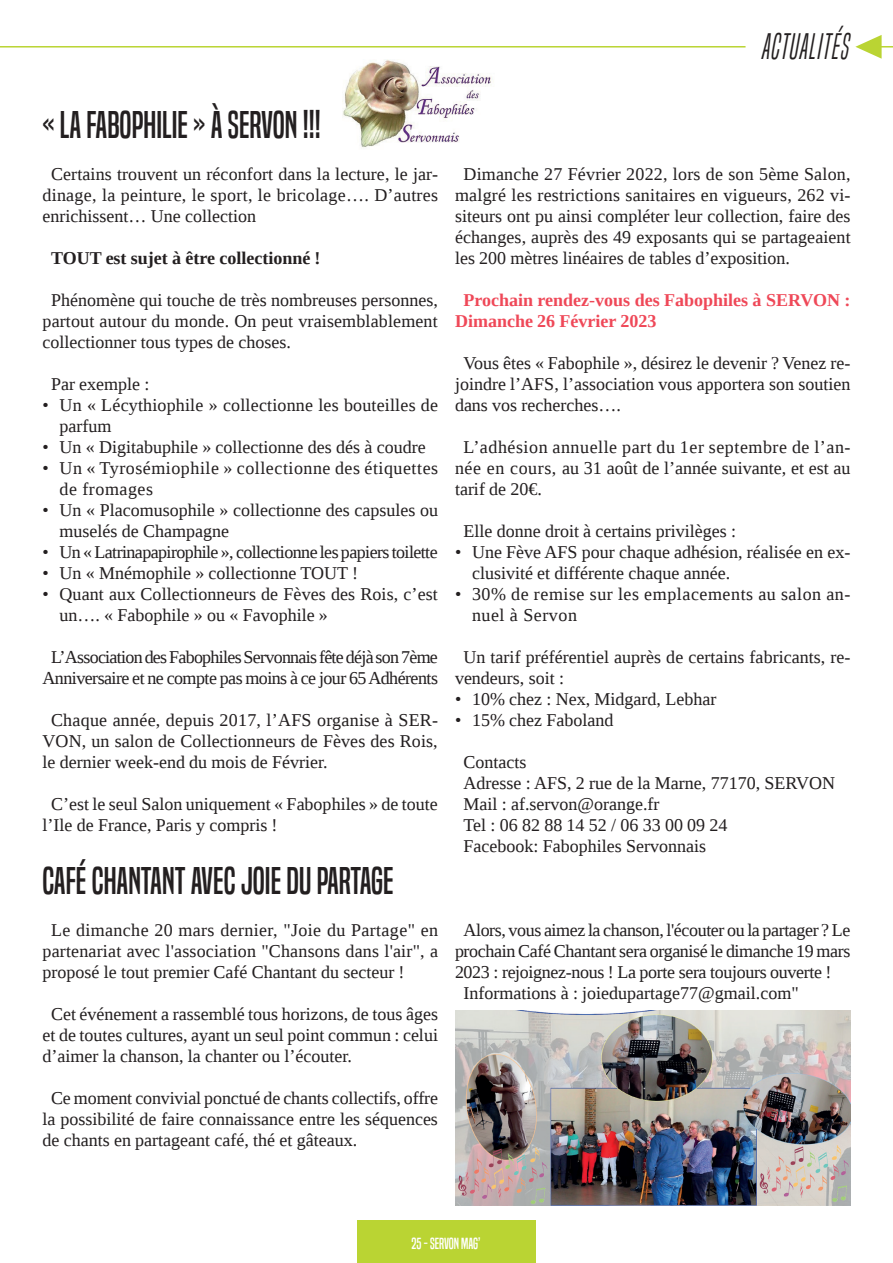
<style>
.page{position:relative;width:893px;height:1263px;background:#fff}
.page>*{position:absolute;margin:0;border:0;box-sizing:border-box;transform-origin:0 0}
.Sous-titre{font:36px "Built Titling Rg";color:#231f20}
.t1{font:italic 34.35px "Built Titling Lt";color:#231f20}
.texte{font:18px/21px "Liberation Serif";color:#231f20;text-align:justify}
.texte-2{font:18px/21px "Liberation Serif";letter-spacing:.03em;color:#231f20}
.texte-3{font:18px/21px "Liberation Serif";letter-spacing:-.04em;color:#231f20;text-align:center}
.texte-4{font:700 18px/21px "Liberation Serif";color:#ef4858}
.texte-5{font:18px "Liberation Serif";letter-spacing:-.03em;color:#231f20}
.texte-6{font:700 18px "Liberation Serif";color:#231f20}
.t2{font:15px "Built Titling Rg";color:#fff}
</style>
<div class="page">
<div style="left:357px;top:1221px;width:179px;height:42px;background:#bad433"></div>
<svg style="left:855px;top:35px;width:27px;height:24px"></svg>
<hr style="left:858px;top:46px;width:35px;height:2px;background:#bad433">
<hr style="left:0;top:46px;width:745px;height:2px;background:#bad433">
<img style="left:455px;top:1011px;width:395px;height:195px">
<img style="left:342px;top:60px;width:151px;height:88px">
<h2 class="t1" style="left:762px;top:26px;width:90px">ACTUALITÉS</h2>
<p class="Sous-titre" style="left:43px;top:103px;width:280px">« LA FABOPHILIE » À SERVON !!!</p>
<p class="texte" style="left:43px;top:163px;width:397px;text-indent:9px">Certains trouvent un réconfort dans la lecture, le jar&shy;dinage, la peinture, le sport, le bricolage…. D’autres enrichissent… Une collection</p>
<p class="texte-6" style="left:51px;top:246px;width:271px">TOUT est sujet à être collectionné !</p>
<p class="texte" style="left:43px;top:289px;width:397px;text-indent:9px">Phénomène qui touche de très nombreuses personnes, partout autour du monde. On peut vraisemblablement collectionner tous types de choses.</p>
<p class="texte" style="left:51px;top:373px;width:100px">Par exemple :</p>
<p class="texte" style="left:60px;top:394px;width:380px;text-indent:-17px">• Un « Lécythiophile » collectionne les bouteilles de parfum</p>
<p class="texte" style="left:43px;top:436px;width:385px">• Un « Digitabuphile » collectionne des dés à coudre</p>
<p class="texte-2" style="left:60px;top:457px;width:380px;text-indent:-17px">• Un « Tyrosémiophile » collectionne des étiquettes de fromages</p>
<p class="texte" style="left:60px;top:499px;width:380px;text-indent:-17px">• Un « Placomusophile » collectionne des capsules ou muselés de Champagne</p>
<p class="texte-5" style="left:43px;top:540px;width:397px">• Un « Latrinapapirophile », collectionne les papiers toilette</p>
<p class="texte" style="left:43px;top:562px;width:317px">• Un « Mnémophile » collectionne TOUT !</p>
<p class="texte" style="left:60px;top:583px;width:380px;text-indent:-17px">• Quant aux Collectionneurs de Fèves des Rois, c’est un…. « Fabophile » ou « Favophile »</p>
<p class="texte-3" style="left:43px;top:646px;width:397px">L’Association des Fabophiles Servonnais fête déjà son 7ème<br>Anniversaire et ne compte pas moins à ce jour 65 Adhérents</p>
<p class="texte" style="left:43px;top:709px;width:397px;text-indent:9px">Chaque année, depuis 2017, l’AFS organise à SER-VON, un salon de Collectionneurs de Fèves des Rois, le dernier week-end du mois de Février.</p>
<p class="texte" style="left:43px;top:793px;width:397px;text-indent:9px">C’est le seul Salon uniquement « Fabophiles » de toute l’Ile de France, Paris y compris !</p>
<p class="Sous-titre" style="left:43px;top:859px;width:353px">CAFÉ CHANTANT AVEC JOIE DU PARTAGE</p>
<p class="texte" style="left:43px;top:919px;width:397px;text-indent:9px">Le dimanche 20 mars dernier, "Joie du Partage" en partenariat avec l'association "Chansons dans l'air", a proposé le tout premier Café Chantant du secteur !</p>
<p class="texte" style="left:43px;top:1003px;width:397px;text-indent:9px">Cet événement a rassemblé tous horizons, de tous âges et de toutes cultures, ayant un seul point commun : celui d’aimer la chanson, la chanter ou l’écouter.</p>
<p class="texte" style="left:43px;top:1087px;width:397px;text-indent:9px">Ce moment convivial ponctué de chants collectifs, offre la possibilité de faire connaissance entre les séquences de chants en partageant café, thé et gâteaux.</p>
<p class="texte" style="left:455px;top:163px;width:397px;text-indent:9px">Dimanche 27 Février 2022, lors de son 5ème Salon, malgré les restrictions sanitaires en vigueurs, 262 vi&shy;siteurs ont pu ainsi compléter leur collection, faire des échanges, auprès des 49 exposants qui se partageaient les 200 mètres linéaires de tables d’exposition.</p>
<p class="texte-4" style="left:455px;top:289px;width:397px;text-indent:9px">Prochain rendez-vous des Fabophiles à SERVON :<br>Dimanche 26 Février 2023</p>
<p class="texte" style="left:455px;top:352px;width:397px;text-indent:9px">Vous êtes « Fabophile », désirez le devenir ? Venez re&shy;joindre l’AFS, l’association vous apportera son soutien dans vos recherches….</p>
<p class="texte" style="left:455px;top:436px;width:397px;text-indent:9px">L’adhésion annuelle part du 1er septembre de l’an&shy;née en cours, au 31 août de l’année suivante, et est au tarif de 20€.</p>
<p class="texte" style="left:463px;top:520px;width:274px">Elle donne droit à certains privilèges :</p>
<p class="texte" style="left:472px;top:541px;width:380px;text-indent:-17px">• Une Fève AFS pour chaque adhésion, réalisée en ex&shy;clusivité et différente chaque année.</p>
<p class="texte-2" style="left:472px;top:583px;width:380px;text-indent:-17px">• 30% de remise sur les emplacements au salon an&shy;nuel à Servon</p>
<p class="texte" style="left:455px;top:646px;width:397px;text-indent:9px">Un tarif préférentiel auprès de certains fabricants, re&shy;vendeurs, soit :</p>
<p class="texte" style="left:455px;top:688px;width:263px">• 10% chez : Nex, Midgard, Lebhar</p>
<p class="texte" style="left:455px;top:709px;width:160px">• 15% chez Faboland</p>
<p class="texte" style="left:463px;top:751px;width:64px">Contacts</p>
<p class="texte" style="left:463px;top:772px;width:373px">Adresse : AFS, 2 rue de la Marne, 77170, SERVON</p>
<p class="texte" style="left:463px;top:793px;width:198px">Mail : af.servon@orange.fr</p>
<p class="texte" style="left:463px;top:814px;width:266px">Tel : 06 82 88 14 52 / 06 33 00 09 24</p>
<p class="texte" style="left:463px;top:835px;width:244px">Facebook: Fabophiles Servonnais</p>
<p class="texte" style="left:455px;top:919px;width:397px;text-indent:9px">Alors, vous aimez la chanson, l'écouter ou la partager ? Le prochain Café Chantant sera organisé le dimanche 19 mars 2023 : rejoignez-nous ! La porte sera toujours ouverte !</p>
<p class="texte" style="left:463px;top:982px;width:337px">Informations à : joiedupartage77@gmail.com"</p>
<p class="t2" style="left:412px;top:1234px;width:70px">25 - SERVON MAG’</p>
</div>
